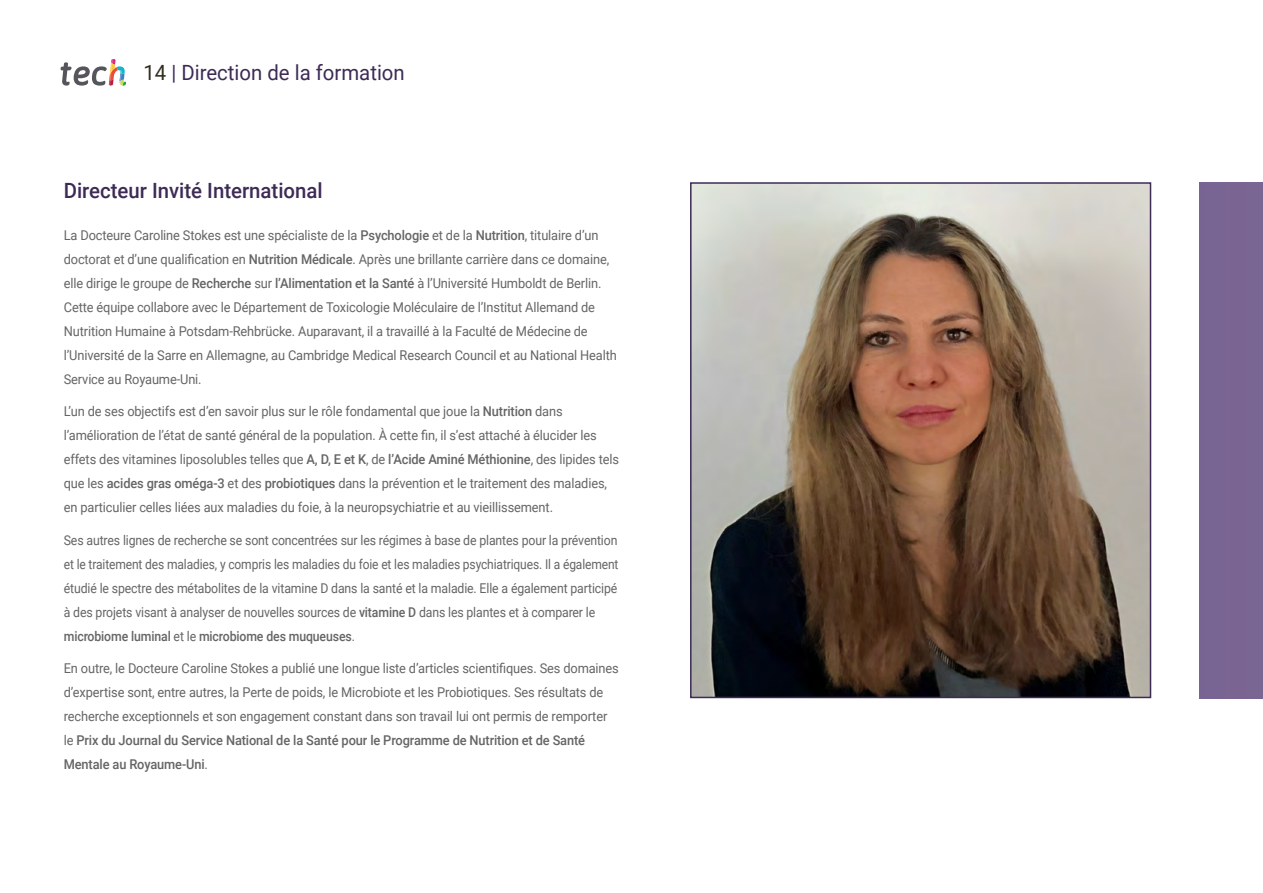
<style>
.page{position:relative;width:1263px;height:893px;background:#fff}
.page>*{position:absolute;margin:0;border:0;box-sizing:border-box;transform-origin:0 0}
.t1{font:500 21px "Roboto";color:#3d2b56}
.t2{font:21px "Roboto";color:#3d2b56}
.t3{font:13.5px/24px "Roboto";letter-spacing:-.01em;color:#656565;scale:.95 1}
.t4{font:13.5px/24px "Roboto";letter-spacing:-.01em;color:#656565;scale:.91 1}
.s1{color:#312e20}
.s2{font-weight:500}
</style>
<div class="page">
<div style="left:1199px;top:182px;width:64px;height:516px;background:#796593"></div>
<img style="left:693px;top:185px;width:455px;height:510px">
<div style="left:690px;top:182px;width:461px;height:516px;border:2px solid #3d2b56"></div>
<svg style="left:61px;top:59px;width:65px;height:27px"></svg>
<h1 class="t2" style="left:144px;top:57px;width:263px"><span class="s1">14</span> | Direction de la formation</h1>
<h1 class="t1" style="left:64px;top:176px;width:260px">Directeur Invité International</h1>
<p class="t3" style="left:64px;top:222px;width:584px">La Docteure Caroline Stokes est une spécialiste de la <span class="s2">Psychologie</span> et de la <span class="s2">Nutrition</span>, titulaire d’un doctorat et d’une qualification en <span class="s2">Nutrition Médicale</span>. Après une brillante carrière dans ce domaine, elle dirige le groupe de <span class="s2">Recherche</span> sur <span class="s2">l’Alimentation et la Santé</span> à l’Université Humboldt de Berlin.<br>Cette équipe collabore avec le Département de Toxicologie Moléculaire de l’Institut Allemand de Nutrition Humaine à Potsdam-Rehbrücke. Auparavant, il a travaillé à la Faculté de Médecine de l’Université de la Sarre en Allemagne, au Cambridge Medical Research Council et au National Health Service au Royaume-Uni.</p>
<p class="t3" style="left:64px;top:399px;width:586px">L’un de ses objectifs est d’en savoir plus sur le rôle fondamental que joue la <span class="s2">Nutrition</span> dans l’amélioration de l’état de santé général de la population. À cette fin, il s’est attaché à élucider les effets des vitamines liposolubles telles que <span class="s2">A, D, E et K</span>, de <span class="s2">l’Acide Aminé Méthionine</span>, des lipides tels que les <span class="s2">acides gras oméga-3</span> et des <span class="s2">probiotiques</span> dans la prévention et le traitement des maladies, en particulier celles liées aux maladies du foie, à la neuropsychiatrie et au vieillissement.</p>
<p class="t4" style="left:64px;top:527px;width:611px">Ses autres lignes de recherche se sont concentrées sur les régimes à base de plantes pour la prévention et le traitement des maladies, y compris les maladies du foie et les maladies psychiatriques. Il a également étudié le spectre des métabolites de la vitamine D dans la santé et la maladie. Elle a également participé à des projets visant à analyser de nouvelles sources de <span class="s2">vitamine D</span> dans les plantes et à comparer le <span class="s2">microbiome luminal</span> et le <span class="s2">microbiome des muqueuses</span>.</p>
<p class="t3" style="left:64px;top:656px;width:586px">En outre, le Docteure Caroline Stokes a publié une longue liste d’articles scientifiques. Ses domaines d’expertise sont, entre autres, la Perte de poids, le Microbiote et les Probiotiques. Ses résultats de recherche exceptionnels et son engagement constant dans son travail lui ont permis de remporter le <span class="s2">Prix du Journal du Service National de la Santé pour le Programme de Nutrition et de Santé Mentale au Royaume-Uni</span>.</p>
</div>
